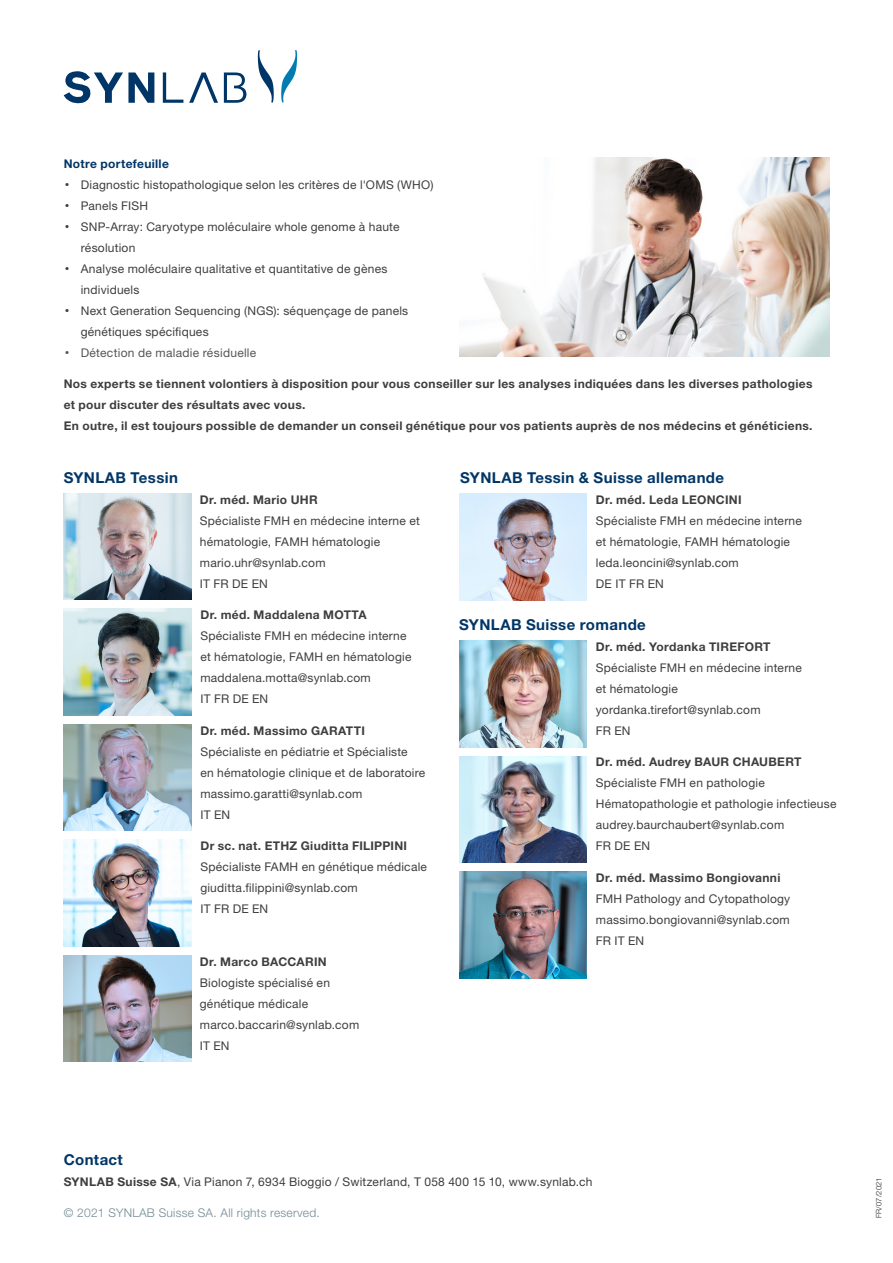
<style>
.page{position:relative;width:893px;height:1263px;background:#fff}
.page>*{position:absolute;margin:0;border:0;box-sizing:border-box;transform-origin:0 0}
.Untertitel{font:700 15px "Helvetica Neue LT Std";letter-spacing:.025em;color:#003667}
.Lauftext{font:12px/21px "Helvetica Neue LT Std";letter-spacing:.02em;color:#3e3e3f}
.Lauftext_Fett{font:700 12px/21px "Helvetica Neue LT Std";letter-spacing:.03em;color:#3e3e3f}
.Untertitel-2{font:12px/21px "Helvetica Neue LT Std";letter-spacing:.02em;color:#3e3e3f}
.t1{font:300 12px "Helvetica Neue LT Std";letter-spacing:.02em;color:#738994}
.t2{font:12px "Helvetica Neue LT Std";letter-spacing:.025em;color:#545557}
.Lauftext_Fett-2{font:700 12px "Helvetica Neue LT Std";letter-spacing:.025em;color:#003667}
.t3{font:300 7.5px "Helvetica Neue LT Std";letter-spacing:.02em;color:#231f20}
.s1{font-size:24px}
.s2{font-weight:700}
</style>
<div class="page">
<svg style="left:258px;top:50px;width:16px;height:53px"></svg>
<svg style="left:281px;top:50px;width:16px;height:53px"></svg>
<svg style="left:163px;top:72px;width:20px;height:31px"></svg>
<svg style="left:224px;top:72px;width:22px;height:31px"></svg>
<svg style="left:64px;top:71px;width:90px;height:32px"></svg>
<svg style="left:189px;top:72px;width:29px;height:31px"></svg>
<img style="left:459px;top:157px;width:370px;height:200px">
<img style="left:64px;top:493px;width:127px;height:107px">
<img style="left:64px;top:609px;width:127px;height:106px">
<img style="left:64px;top:840px;width:127px;height:106px">
<img style="left:64px;top:955px;width:127px;height:107px">
<img style="left:64px;top:724px;width:127px;height:107px">
<img style="left:459px;top:494px;width:128px;height:106px">
<img style="left:459px;top:641px;width:128px;height:106px">
<img style="left:459px;top:756px;width:128px;height:106px">
<img style="left:459px;top:872px;width:128px;height:106px">
<p class="Lauftext_Fett-2" style="left:64px;top:156px;width:107px">Notre portefeuille</p>
<p class="Untertitel-2" style="left:64px;top:174px;width:371px"><span class="s1">·</span> Diagnostic histopathologique selon les critères de l'OMS (WHO)</p>
<p class="Untertitel-2" style="left:64px;top:195px;width:86px"><span class="s1">·</span> Panels FISH</p>
<p class="Untertitel-2" style="left:81px;top:216px;width:320px;text-indent:-17px"><span class="s1">·</span> SNP-Array: Caryotype moléculaire whole genome à haute résolution</p>
<p class="Untertitel-2" style="left:81px;top:258px;width:308px;text-indent:-17px"><span class="s1">·</span> Analyse moléculaire qualitative et quantitative de gènes individuels</p>
<p class="Untertitel-2" style="left:81px;top:300px;width:329px;text-indent:-17px"><span class="s1">·</span> Next Generation Sequencing (NGS): séquençage de panels génétiques spécifiques</p>
<p class="t2" style="left:64px;top:345px;width:194px"><span class="s1">·</span> Détection de maladie résiduelle</p>
<p class="Lauftext_Fett" style="left:64px;top:373px;width:750px">Nos experts se tiennent volontiers à disposition pour vous conseiller sur les analyses indiquées dans les diverses pathologies et pour discuter des résultats avec vous.</p>
<p class="Lauftext_Fett" style="left:64px;top:415px;width:750px">En outre, il est toujours possible de demander un conseil génétique pour vos patients auprès de nos médecins et généticiens.</p>
<p class="Untertitel" style="left:64px;top:468px;width:116px">SYNLAB Tessin</p>
<p class="Lauftext_Fett" style="left:200px;top:489px;width:119px">Dr. méd. Mario UHR</p>
<p class="Lauftext" style="left:200px;top:510px;width:221px">Spécialiste FMH en médecine interne et hématologie, FAMH hématologie</p>
<p class="Lauftext" style="left:200px;top:552px;width:127px">mario.uhr@synlab.com</p>
<p class="Lauftext" style="left:200px;top:573px;width:69px">IT FR DE EN</p>
<p class="Lauftext_Fett" style="left:200px;top:604px;width:168px">Dr. méd. Maddalena MOTTA</p>
<p class="Lauftext" style="left:200px;top:625px;width:213px">Spécialiste FMH en médecine interne et hématologie, FAMH en hématologie</p>
<p class="Lauftext" style="left:200px;top:667px;width:172px">maddalena.motta@synlab.com<br>IT FR DE EN</p>
<p class="Lauftext_Fett" style="left:200px;top:720px;width:166px">Dr. méd. Massimo GARATTI</p>
<p class="Lauftext" style="left:200px;top:741px;width:226px">Spécialiste en pédiatrie et Spécialiste<br>en hématologie clinique et de laboratoire</p>
<p class="Lauftext" style="left:200px;top:783px;width:163px">massimo.garatti@synlab.com<br>IT EN</p>
<p class="Lauftext_Fett" style="left:200px;top:835px;width:208px">Dr sc. nat. ETHZ Giuditta FILIPPINI</p>
<p class="Lauftext" style="left:200px;top:856px;width:228px">Spécialiste FAMH en génétique médicale</p>
<p class="Lauftext" style="left:200px;top:877px;width:159px">giuditta.filippini@synlab.com</p>
<p class="Lauftext" style="left:200px;top:898px;width:69px">IT FR DE EN</p>
<p class="Lauftext_Fett" style="left:200px;top:951px;width:128px">Dr. Marco BACCARIN</p>
<p class="Lauftext" style="left:200px;top:972px;width:132px">Biologiste spécialisé en génétique médicale</p>
<p class="Lauftext" style="left:200px;top:1014px;width:161px">marco.baccarin@synlab.com</p>
<p class="Lauftext" style="left:200px;top:1035px;width:31px">IT EN</p>
<p class="Untertitel" style="left:460px;top:468px;width:265px">SYNLAB Tessin &amp; Suisse allemande</p>
<p class="Lauftext_Fett" style="left:596px;top:489px;width:147px">Dr. méd. Leda LEONCINI</p>
<p class="Lauftext" style="left:596px;top:510px;width:208px">Spécialiste FMH en médecine interne et hématologie, FAMH hématologie</p>
<p class="Lauftext" style="left:596px;top:552px;width:144px">leda.leoncini@synlab.com</p>
<p class="Lauftext" style="left:596px;top:573px;width:69px">DE IT FR EN</p>
<p class="Untertitel" style="left:459px;top:615px;width:188px">SYNLAB Suisse romande</p>
<p class="Lauftext_Fett" style="left:596px;top:636px;width:176px">Dr. méd. Yordanka TIREFORT</p>
<p class="Lauftext" style="left:596px;top:657px;width:208px">Spécialiste FMH en médecine interne et hématologie</p>
<p class="Lauftext" style="left:596px;top:699px;width:166px">yordanka.tirefort@synlab.com</p>
<p class="Lauftext" style="left:596px;top:720px;width:36px">FR EN</p>
<p class="Lauftext_Fett" style="left:596px;top:751px;width:207px">Dr. méd. Audrey BAUR CHAUBERT</p>
<p class="Lauftext" style="left:596px;top:772px;width:170px">Spécialiste FMH en pathologie</p>
<p class="Lauftext" style="left:596px;top:793px;width:242px">Hématopathologie et pathologie infectieuse</p>
<p class="Lauftext" style="left:596px;top:814px;width:190px">audrey.baurchaubert@synlab.com</p>
<p class="Lauftext" style="left:596px;top:835px;width:56px">FR DE EN</p>
<p class="Lauftext_Fett" style="left:596px;top:867px;width:186px">Dr. méd. Massimo Bongiovanni</p>
<p class="Lauftext" style="left:596px;top:888px;width:196px">FMH Pathology and Cytopathology</p>
<p class="Lauftext" style="left:596px;top:909px;width:195px">massimo.bongiovanni@synlab.com<br>FR IT EN</p>
<p class="Untertitel" style="left:64px;top:1151px;width:61px">Contact</p>
<p class="Untertitel-2" style="left:64px;top:1171px;width:530px"><span class="s2">SYNLAB Suisse SA</span>, Via Pianon 7, 6934 Bioggio / Switzerland, T 058 400 15 10, www.synlab.ch</p>
<p class="t1" style="left:64px;top:1205px;width:258px">© 2021 SYNLAB Suisse SA. All rights reserved.</p>
<p class="t3" style="left:874px;top:1218px;width:42px;rotate:-90deg">FR/07/2021</p>
</div>
